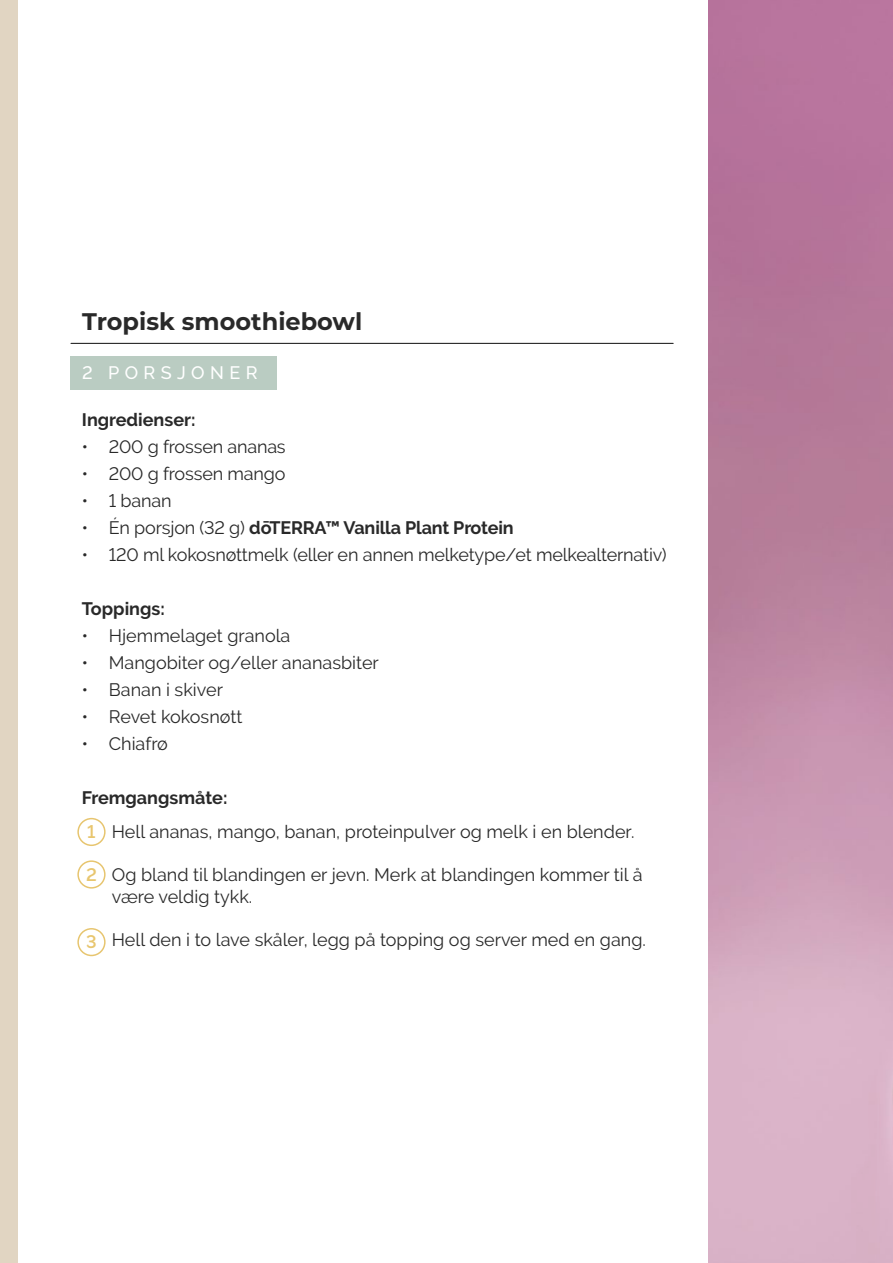
<style>
.page{position:relative;width:893px;height:1263px;background:#fff}
.page>*{position:absolute;margin:0;border:0;box-sizing:border-box;transform-origin:0 0}
.t1{font:700 24px "Montserrat";color:#292929}
.t2{font:18px/21.6px "Raleway";color:#292929}
.t3{font:700 18px "Raleway";letter-spacing:-.01em;color:#292929}
.t4{font:500 18px "Raleway";letter-spacing:.3em;color:#fff}
.t5{font:600 18px "Raleway";color:#e8c66f}
.s1{font-weight:400}
</style>
<div class="page">
<div style="left:0;top:0;width:17px;height:1263px;background:#e1d5c2"></div>
<hr style="left:71px;top:343px;width:602px;height:1px;background:#292929">
<div style="left:70px;top:356px;width:207px;height:33px;background:#baccc2"></div>
<div style="left:77px;top:818px;width:29px;height:28px;border:2px solid #e7c56f;border-radius:50%"></div>
<div style="left:77px;top:860px;width:29px;height:28px;border:2px solid #e7c56f;border-radius:50%"></div>
<div style="left:77px;top:928px;width:29px;height:28px;border:2px solid #e7c56f;border-radius:50%"></div>
<h1 class="t1" style="left:82px;top:304px;width:282px">Tropisk smoothiebowl</h1>
<p class="t4" style="left:82px;top:362px;width:177px">2 PORSJONER</p>
<p class="t3" style="left:82px;top:409px;width:115px">Ingredienser:</p>
<p class="t2" style="left:82px;top:436px;width:205px">• 200 g frossen ananas</p>
<p class="t2" style="left:82px;top:463px;width:205px">• 200 g frossen mango</p>
<p class="t2" style="left:82px;top:490px;width:91px">• 1 banan</p>
<p class="t3" style="left:82px;top:517px;width:433px"><span class="s1">• Én porsjon (32 g)</span> dōTERRA™ Vanilla Plant Protein</p>
<p class="t2" style="left:82px;top:544px;width:586px">• 120 ml kokosnøttmelk (eller en annen melketype/et melkealternativ)</p>
<p class="t3" style="left:82px;top:598px;width:85px">Toppings:</p>
<p class="t2" style="left:82px;top:625px;width:210px">• Hjemmelaget granola</p>
<p class="t2" style="left:82px;top:652px;width:298px">• Mangobiter og/eller ananasbiter</p>
<p class="t2" style="left:82px;top:679px;width:143px">• Banan i skiver</p>
<p class="t2" style="left:82px;top:706px;width:162px">• Revet kokosnøtt</p>
<p class="t2" style="left:82px;top:733px;width:88px">• Chiafrø</p>
<p class="t3" style="left:82px;top:787px;width:147px">Fremgangsmåte:</p>
<p class="t5" style="left:87px;top:821px;width:10px">1</p>
<p class="t5" style="left:86px;top:864px;width:12px">2</p>
<p class="t5" style="left:86px;top:932px;width:12px">3</p>
<p class="t2" style="left:112px;top:821px;width:524px">Hell ananas, mango, banan, proteinpulver og melk i en blender.</p>
<p class="t2" style="left:112px;top:864px;width:532px">Og bland til blandingen er jevn. Merk at blandingen kommer til å være veldig tykk.</p>
<p class="t2" style="left:112px;top:929px;width:536px">Hell den i to lave skåler, legg på topping og server med en gang.</p>
</div>
